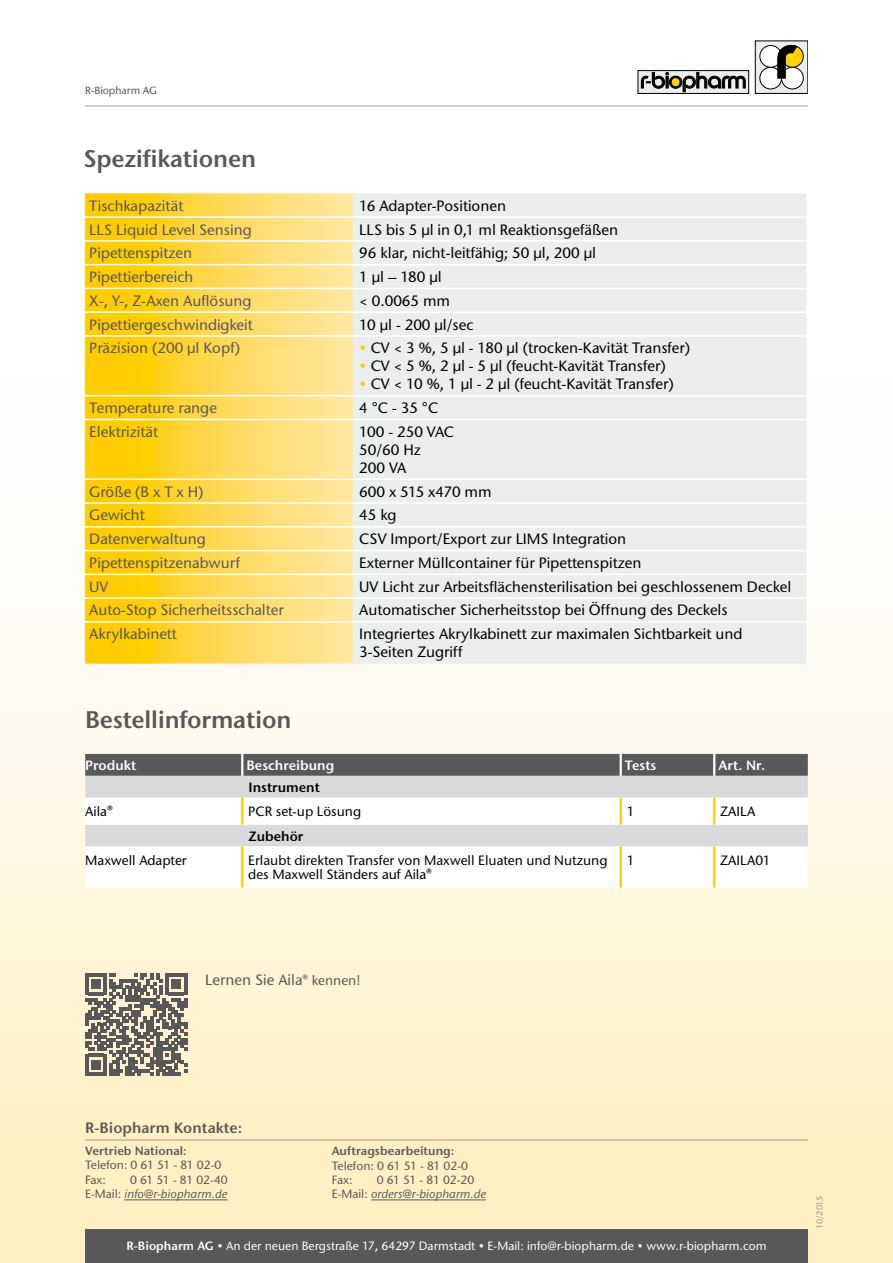
<style>
.page{position:relative;width:893px;height:1263px;background:#fff}
.page>*{position:absolute;margin:0;border:0;box-sizing:border-box;transform-origin:0 0}
.t1{font:600 24px "Stone Sans ITC Std";letter-spacing:-.01em;color:#58585a}
.t2{font:500 15px/18px "Stone Sans ITC Std";color:#000}
.t3{font:500 15px "Stone Sans ITC Std";color:#58585a}
.t4{font:600 15px "Stone Sans ITC Std";color:#58585a}
.t5{font:500 13.5px/14.1px "Stone Sans ITC Std";color:#000}
.t6{font:600 13.5px "Stone Sans ITC Std";color:#fff}
.t7{font:600 13.5px "Stone Sans ITC Std";color:#000}
.t8{font:500 12px/14.4px "Stone Sans ITC Std";letter-spacing:-.01em;color:#58585a}
.t9{font:500 12px "Stone Sans ITC Std";color:#fff}
.t10{font:600 12px "Stone Sans ITC Std";color:#58585a}
.t11{font:500 10.5px "Stone Sans ITC Std";color:#58585a}
.t12{font:500 9px "Stone Sans ITC Std";letter-spacing:-.04em;color:#9c9e9f}
.s1{color:#fecc00}
.s2{font-size:13.5px}
.s3{font-style:italic}
.s4{font-weight:600}
</style>
<div class="page">
<div style="left:0;top:108px;width:893px;height:1155px;background:linear-gradient(to bottom,#fff,#fff0c5)"></div>
<hr style="left:892px;top:140px;width:1px;height:183px;background:#fff">
<div style="left:85px;top:1229px;width:723px;height:34px;background:#58585a"></div>
<div style="left:638px;top:70px;width:111px;height:24px;border:1px solid #000"></div>
<svg style="left:641px;top:72px;width:105px;height:20px;background:#8f8f8a"></svg>
<svg style="left:757px;top:43px;width:49px;height:49px"></svg>
<div style="left:755px;top:41px;width:53px;height:53px;border:1px solid #000"></div>
<div style="left:760px;top:67px;width:22px;height:22px;background:#fff;border-radius:50%"></div>
<div style="left:760px;top:67px;width:22px;height:22px;border:1px solid #000;border-radius:50%"></div>
<div style="left:760px;top:46px;width:22px;height:21px;background:#fff;border-radius:50%"></div>
<div style="left:760px;top:45px;width:22px;height:22px;border:1px solid #000;border-radius:50%"></div>
<div style="left:782px;top:67px;width:21px;height:22px;background:#fff;border-radius:50%"></div>
<div style="left:781px;top:67px;width:22px;height:22px;border:1px solid #000;border-radius:50%"></div>
<div style="left:782px;top:46px;width:21px;height:21px;background:#ffd400;border-radius:50%"></div>
<div style="left:781px;top:45px;width:22px;height:22px;border:1px solid #000;border-radius:50%"></div>
<svg style="left:777px;top:45px;width:20px;height:34px"></svg>
<hr style="left:85px;top:106px;width:723px;height:1px;background:#9c9e9f">
<hr style="left:124px;top:1199px;width:103px;height:1px;background:#58585a">
<hr style="left:371px;top:1200px;width:115px;height:1px;background:#58585a">
<hr style="left:85px;top:1140px;width:723px;height:1px;background:#9c9e9f">
<div style="left:85px;top:754px;width:723px;height:22px;background:#58585a"></div>
<div style="left:85px;top:776px;width:723px;height:22px;background:#d9dadb"></div>
<svg style="left:85px;top:798px;width:723px;height:89px"></svg>
<hr style="left:241px;top:754px;width:2px;height:22px;background:#fff">
<hr style="left:620px;top:754px;width:2px;height:22px;background:#fff">
<hr style="left:713px;top:754px;width:2px;height:22px;background:#fff">
<hr style="left:241px;top:798px;width:2px;height:27px;background:#fecc00">
<hr style="left:620px;top:798px;width:2px;height:27px;background:#fecc00">
<hr style="left:713px;top:798px;width:2px;height:27px;background:#fecc00">
<hr style="left:241px;top:846px;width:2px;height:41px;background:#fecc00">
<hr style="left:620px;top:846px;width:2px;height:41px;background:#fecc00">
<hr style="left:713px;top:846px;width:2px;height:41px;background:#fecc00">
<svg style="left:85px;top:193px;width:268px;height:471px;background:#ffd84d"></svg>
<div style="left:353px;top:193px;width:453px;height:471px;background:#eceded"></div>
<hr style="left:85px;top:216px;width:268px;height:2px;background:#fff">
<hr style="left:353px;top:216px;width:453px;height:2px;background:#fff">
<hr style="left:85px;top:240px;width:268px;height:2px;background:#fff">
<hr style="left:353px;top:240px;width:453px;height:2px;background:#fff">
<hr style="left:85px;top:264px;width:268px;height:1px;background:#fff">
<hr style="left:353px;top:264px;width:453px;height:1px;background:#fff">
<hr style="left:85px;top:288px;width:268px;height:1px;background:#fff">
<hr style="left:353px;top:288px;width:453px;height:1px;background:#fff">
<hr style="left:85px;top:311px;width:268px;height:2px;background:#fff">
<hr style="left:353px;top:311px;width:453px;height:2px;background:#fff">
<hr style="left:85px;top:335px;width:268px;height:2px;background:#fff">
<hr style="left:353px;top:335px;width:453px;height:2px;background:#fff">
<hr style="left:85px;top:395px;width:268px;height:1px;background:#fff">
<hr style="left:353px;top:395px;width:453px;height:1px;background:#fff">
<hr style="left:85px;top:419px;width:268px;height:1px;background:#fff">
<hr style="left:353px;top:419px;width:453px;height:1px;background:#fff">
<hr style="left:85px;top:478px;width:268px;height:2px;background:#fff">
<hr style="left:353px;top:478px;width:453px;height:2px;background:#fff">
<hr style="left:85px;top:502px;width:268px;height:2px;background:#fff">
<hr style="left:353px;top:502px;width:453px;height:2px;background:#fff">
<hr style="left:85px;top:526px;width:268px;height:1px;background:#fff">
<hr style="left:353px;top:526px;width:453px;height:1px;background:#fff">
<hr style="left:85px;top:550px;width:268px;height:1px;background:#fff">
<hr style="left:353px;top:550px;width:453px;height:1px;background:#fff">
<hr style="left:85px;top:574px;width:268px;height:1px;background:#fff">
<hr style="left:353px;top:574px;width:453px;height:1px;background:#fff">
<hr style="left:85px;top:597px;width:268px;height:2px;background:#fff">
<hr style="left:353px;top:597px;width:453px;height:2px;background:#fff">
<hr style="left:85px;top:621px;width:268px;height:2px;background:#fff">
<hr style="left:353px;top:621px;width:453px;height:2px;background:#fff">
<svg style="left:85px;top:973px;width:102px;height:102px;background:#938f84"></svg>
<p class="t11" style="left:85px;top:83px;width:73px">R-Biopharm AG</p>
<h1 class="t1" style="left:84px;top:144px;width:174px">Spezifikationen</h1>
<p class="t3" style="left:89px;top:196px;width:96px">Tischkapazität</p>
<p class="t2" style="left:359px;top:196px;width:148px">16 Adapter-Positionen</p>
<p class="t3" style="left:89px;top:220px;width:164px">LLS Liquid Level Sensing</p>
<p class="t2" style="left:359px;top:220px;width:260px">LLS bis 5 µl in 0,1 ml Reaktionsgefäßen</p>
<p class="t3" style="left:89px;top:244px;width:104px">Pipettenspitzen</p>
<p class="t2" style="left:359px;top:244px;width:238px">96 klar, nicht-leitfähig; 50 µl, 200 µl</p>
<p class="t3" style="left:89px;top:268px;width:106px">Pipettierbereich</p>
<p class="t2" style="left:359px;top:268px;width:84px">1 µl – 180 µl</p>
<p class="t3" style="left:89px;top:291px;width:164px">X-, Y-, Z-Axen Auflösung</p>
<p class="t2" style="left:359px;top:291px;width:92px">&lt; 0.0065 mm</p>
<p class="t3" style="left:89px;top:315px;width:165px">Pipettiergeschwindigkeit</p>
<p class="t2" style="left:359px;top:315px;width:116px">10 µl - 200 µl/sec</p>
<p class="t3" style="left:89px;top:339px;width:152px">Präzision (200 µl Kopf)</p>
<p class="t2" style="left:359px;top:339px;width:332px"><span class="s1">•</span> CV &lt; 3 %, 5 µl - 180 µl (trocken-Kavität Transfer)</p>
<p class="t2" style="left:359px;top:357px;width:308px"><span class="s1">•</span> CV &lt; 5 %, 2 µl - 5 µl (feucht-Kavität Transfer)</p>
<p class="t2" style="left:359px;top:375px;width:316px"><span class="s1">•</span> CV &lt; 10 %, 1 µl - 2 µl (feucht-Kavität Transfer)</p>
<p class="t3" style="left:89px;top:399px;width:129px">Temperature range</p>
<p class="t2" style="left:359px;top:399px;width:81px">4 °C - 35 °C</p>
<p class="t3" style="left:89px;top:422px;width:70px">Elektrizität</p>
<p class="t2" style="left:359px;top:422px;width:96px">100 - 250 VAC<br>50/60 Hz<br>200 VA</p>
<p class="t3" style="left:89px;top:482px;width:116px">Größe (B x T x H)</p>
<p class="t2" style="left:359px;top:482px;width:134px">600 x 515 x470 mm</p>
<p class="t3" style="left:89px;top:506px;width:57px">Gewicht</p>
<p class="t2" style="left:359px;top:506px;width:39px">45 kg</p>
<p class="t3" style="left:89px;top:530px;width:118px">Datenverwaltung</p>
<p class="t2" style="left:359px;top:530px;width:269px">CSV Import/Export zur LIMS Integration</p>
<p class="t3" style="left:89px;top:553px;width:152px">Pipettenspitzenabwurf</p>
<p class="t2" style="left:359px;top:553px;width:284px">Externer Müllcontainer für Pipettenspitzen</p>
<p class="t3" style="left:89px;top:577px;width:21px">UV</p>
<p class="t2" style="left:359px;top:577px;width:434px">UV Licht zur Arbeitsflächensterilisation bei geschlossenem Deckel</p>
<p class="t3" style="left:89px;top:601px;width:196px">Auto-Stop Sicherheitsschalter</p>
<p class="t2" style="left:359px;top:601px;width:370px">Automatischer Sicherheitsstop bei Öffnung des Deckels</p>
<p class="t3" style="left:89px;top:625px;width:89px">Akrylkabinett</p>
<p class="t2" style="left:359px;top:625px;width:385px">Integriertes Akrylkabinett zur maximalen Sichtbarkeit und<br>3-Seiten Zugriff</p>
<h1 class="t1" style="left:85px;top:704px;width:208px">Bestellinformation</h1>
<p class="t6" style="left:85px;top:757px;width:52px">Produkt</p>
<p class="t6" style="left:247px;top:757px;width:89px">Beschreibung</p>
<p class="t6" style="left:625px;top:757px;width:33px">Tests</p>
<p class="t6" style="left:718px;top:757px;width:48px">Art. Nr.</p>
<p class="t7" style="left:249px;top:778px;width:73px">Instrument</p>
<p class="t5" style="left:85px;top:804px;width:29px">Aila®</p>
<p class="t5" style="left:248px;top:804px;width:114px">PCR set-up Lösung</p>
<p class="t5" style="left:627px;top:804px;width:9px">1</p>
<p class="t5" style="left:720px;top:804px;width:37px">ZAILA</p>
<p class="t7" style="left:249px;top:827px;width:56px">Zubehör</p>
<p class="t5" style="left:85px;top:853px;width:103px">Maxwell Adapter</p>
<p class="t5" style="left:248px;top:853px;width:361px">Erlaubt direkten Transfer von Maxwell Eluaten und Nutzung des Maxwell Ständers auf Aila®</p>
<p class="t5" style="left:627px;top:853px;width:9px">1</p>
<p class="t5" style="left:720px;top:853px;width:52px">ZAILA01</p>
<p class="t3" style="left:205px;top:970px;width:157px">Lernen Sie Aila<span class="s2">® kennen!</span></p>
<p class="t4" style="left:85px;top:1118px;width:159px">R-Biopharm Kontakte:</p>
<p class="t10" style="left:85px;top:1143px;width:103px">Vertrieb National:</p>
<p class="t8" style="left:85px;top:1158px;width:138px">Telefon: 0 61 51 - 81 02-0<br>Fax:</p>
<p class="t8" style="left:85px;top:1172px;width:144px;text-align:right">0 61 51 - 81 02-40<br>E-Mail: <span class="s3">info@r-biopharm.de</span></p>
<p class="t10" style="left:332px;top:1143px;width:124px">Auftragsbearbeitung:</p>
<p class="t8" style="left:332px;top:1158px;width:138px">Telefon: 0 61 51 - 81 02-0<br>Fax:</p>
<p class="t8" style="left:332px;top:1172px;width:156px;text-indent:45px">0 61 51 - 81 02-20<br>E-Mail: <span class="s3">orders@r-biopharm.de</span></p>
<p class="t9" style="left:126px;top:1239px;width:642px"><span class="s4">R-Biopharm AG</span> • An der neuen Bergstraße 17<span class="s4">,</span> 64297 Darmstadt • E-Mail: info@r-biopharm.de • www.r-biopharm.com</p>
<p class="t12" style="left:814px;top:1229px;width:35px;rotate:-90deg">10/2015</p>
</div>
